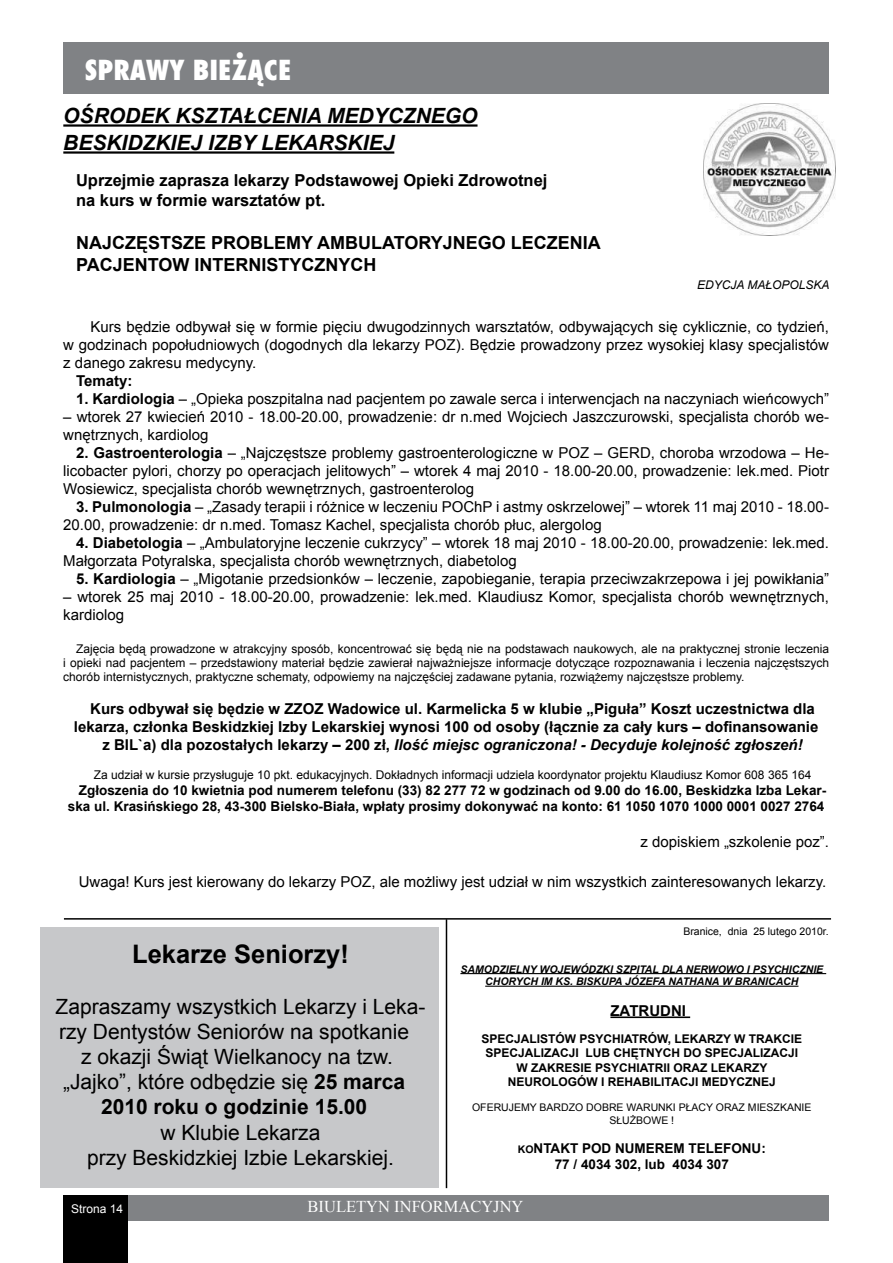
<style>
.page{position:relative;width:893px;height:1263px;background:#fff}
.page>*{position:absolute;margin:0;border:0;box-sizing:border-box;transform-origin:0 0}
.t1{font:800 27px "Fujiyama";color:#fff}
.t2{font:700 25.5px "Arial";color:#000}
.t3{font:21px/25.2px "Arial";color:#000;text-align:center}
.t4{font:italic 700 21px/27px "Arial";color:#000}
.t5{font:700 21px "Arial";color:#000}
.t6{font:700 18px/21.6px "Arial";color:#000}
.t7{font:700 16.5px/19.8px "Arial";color:#000}
.t8{font:16.5px "Times New Roman";color:#fff}
.t9{font:15px/18px "Arial";color:#000}
.t10{font:700 15px "Arial";color:#000}
.t11{font:italic 700 15px "Arial";color:#000}
.t12{font:700 13.5px/16.2px "Arial";color:#000;text-align:right}
.t13{font:12px/14.4px "Arial";color:#000;text-align:justify}
.t14{font:700 12px/14.4px "Arial";color:#000;text-align:center}
.t15{font:italic 12px "Arial";color:#000}
.t16{font:12px "Arial";color:#fff}
.t17{font:italic 700 10.5px/12.6px "Arial";color:#000;text-align:center}
.t18{font:10.5px/12.6px "Arial";color:#000;text-align:center}
.s1{font-weight:700}
.s2{font-style:normal}
.s3{font-size:10.5px}
</style>
<div class="page">
<div style="left:64px;top:43px;width:765px;height:51px;background:#808285"></div>
<div style="left:64px;top:1195px;width:765px;height:25px;background:#808285"></div>
<div style="left:64px;top:1195px;width:64px;height:68px;background:#000"></div>
<hr style="left:63px;top:124px;width:414px;height:3px;background:#000">
<hr style="left:63px;top:151px;width:331px;height:3px;background:#000">
<hr style="left:460px;top:973px;width:366px;height:1px;background:#000">
<hr style="left:485px;top:986px;width:313px;height:1px;background:#000">
<hr style="left:610px;top:1016px;width:80px;height:2px;background:#000">
<img style="left:703px;top:104px;width:132px;height:132px">
<div style="left:40px;top:927px;width:399px;height:261px;background:#c7c8ca"></div>
<hr style="left:64px;top:918px;width:767px;height:2px;background:#000">
<hr style="left:446px;top:919px;width:1px;height:269px;background:#000">
<h1 class="t1" style="left:85px;top:52px;width:208px">SPRAWY BIEŻĄCE</h1>
<h3 class="t4" style="left:63px;top:103px;width:416px">OŚRODEK KSZTAŁCENIA MEDYCZNEGO<br>BESKIDZKIEJ IZBY LEKARSKIEJ</h3>
<p class="t7" style="left:76px;top:171px;width:473px">Uprzejmie zaprasza lekarzy Podstawowej Opieki Zdrowotnej na kurs w formie warsztatów pt.</p>
<p class="t6" style="left:76px;top:233px;width:526px">NAJCZĘSTSZE PROBLEMY AMBULATORYJNEGO LECZENIA<br>PACJENTOW INTERNISTYCZNYCH</p>
<p class="t15" style="left:697px;top:277px;width:134px">EDYCJA MAŁOPOLSKA</p>
<p class="t9" style="left:63px;top:318px;width:767px;text-align:justify;text-indent:27px">Kurs będzie odbywał się w formie pięciu dwugodzinnych warsztatów, odbywających się cyklicznie, co tydzień, w godzinach popołudniowych (dogodnych dla lekarzy POZ). Będzie prowadzony przez wysokiej klasy specjalistów z danego zakresu medycyny.</p>
<p class="t10" style="left:76px;top:371px;width:58px">Tematy:</p>
<p class="t9" style="left:76px;top:390px;width:754px"><span class="s1">1. Kardiologia</span> – „Opieka poszpitalna nad pacjentem po zawale serca i interwencjach na naczyniach wieńcowych”</p>
<p class="t9" style="left:63px;top:408px;width:767px">– wtorek 27 kwiecień 2010 - 18.00-20.00, prowadzenie: dr n.med Wojciech Jaszczurowski, specjalista chorób we&shy;wnętrznych, kardiolog</p>
<p class="t9" style="left:63px;top:444px;width:767px;text-align:justify;text-indent:13px"><span class="s1">2. Gastroenterologia</span> – „Najczęstsze problemy gastroenterologiczne w POZ – GERD, choroba wrzodowa – He&shy;licobacter pylori, chorzy po operacjach jelitowych” – wtorek 4 maj 2010 - 18.00-20.00, prowadzenie: lek.med. Piotr Wosiewicz, specjalista chorób wewnętrznych, gastroenterolog</p>
<p class="t9" style="left:63px;top:498px;width:767px;text-indent:13px"><span class="s1">3. Pulmonologia</span> – „Zasady terapii i różnice w leczeniu POChP i astmy oskrzelowej” – wtorek 11 maj 2010 - 18.00-<br>20.00, prowadzenie: dr n.med. Tomasz Kachel, specjalista chorób płuc, alergolog</p>
<p class="t9" style="left:63px;top:534px;width:767px;text-indent:13px"><span class="s1">4. Diabetologia</span> – „Ambulatoryjne leczenie cukrzycy” – wtorek 18 maj 2010 - 18.00-20.00, prowadzenie: lek.med.<br>Małgorzata Potyralska, specjalista chorób wewnętrznych, diabetolog</p>
<p class="t9" style="left:76px;top:570px;width:754px"><span class="s1">5. Kardiologia</span> – „Migotanie przedsionków – leczenie, zapobieganie, terapia przeciwzakrzepowa i jej powikłania”</p>
<p class="t9" style="left:63px;top:588px;width:767px">– wtorek 25 maj 2010 - 18.00-20.00, prowadzenie: lek.med. Klaudiusz Komor, specjalista chorób wewnętrznych, kardiolog</p>
<p class="t13" style="left:63px;top:641px;width:767px;text-indent:13px">Zajęcia będą prowadzone w atrakcyjny sposób, koncentrować się będą nie na podstawach naukowych, ale na praktycznej stronie leczenia i opieki nad pacjentem – przedstawiony materiał będzie zawierał najważniejsze informacje dotyczące rozpoznawania i leczenia najczęstszych chorób internistycznych, praktyczne schematy, odpowiemy na najczęściej zadawane pytania, rozwiążemy najczęstsze problemy.</p>
<p class="t10" style="left:90px;top:699px;width:726px">Kurs odbywał się będzie w ZZOZ Wadowice ul. Karmelicka 5 w klubie „Piguła” Koszt uczestnictwa dla</p>
<p class="t10" style="left:74px;top:717px;width:746px">lekarza, członka Beskidzkiej Izby Lekarskiej wynosi 100 od osoby (łącznie za cały kurs – dofinansowanie</p>
<p class="t11" style="left:102px;top:735px;width:702px"><span class="s2">z BIL`a) dla pozostałych lekarzy – 200 zł,</span> Ilość miejsc ograniczona! - Decyduje kolejność zgłoszeń!</p>
<p class="t13" style="left:94px;top:767px;width:719px">Za udział w kursie przysługuje 10 pkt. edukacyjnych. Dokładnych informacji udziela koordynator projektu Klaudiusz Komor 608 365 164</p>
<p class="t12" style="left:68px;top:782px;width:760px">Zgłoszenia do 10 kwietnia pod numerem telefonu (33) 82 277 72 w godzinach od 9.00 do 16.00, Beskidzka Izba Lekar&shy;ska ul. Krasińskiego 28, 43-300 Bielsko-Biała, wpłaty prosimy dokonywać na konto: 61 1050 1070 1000 0001 0027 2764</p>
<p class="t9" style="left:641px;top:833px;width:190px">z dopiskiem „szkolenie poz”.</p>
<p class="t9" style="left:79px;top:872px;width:749px">Uwaga! Kurs jest kierowany do lekarzy POZ, ale możliwy jest udział w nim wszystkich zainteresowanych lekarzy.</p>
<p class="t18" style="left:683px;top:925px;width:147px">Branice, dnia 25 lutego 2010r.</p>
<p class="t17" style="left:460px;top:963px;width:364px">SAMODZIELNY WOJEWÓDZKI SZPITAL DLA NERWOWO I PSYCHICZNIE<br>CHORYCH IM KS. BISKUPA JÓZEFA NATHANA W BRANICACH</p>
<p class="t10" style="left:610px;top:1000px;width:77px">ZATRUDNI</p>
<p class="t14" style="left:481px;top:1032px;width:322px">SPECJALISTÓW PSYCHIATRÓW, LEKARZY W TRAKCIE SPECJALIZACJI LUB CHĘTNYCH DO SPECJALIZACJI W ZAKRESIE PSYCHIATRII ORAZ LEKARZY NEUROLOGÓW I REHABILITACJI MEDYCZNEJ</p>
<p class="t18" style="left:472px;top:1101px;width:341px">OFERUJEMY BARDZO DOBRE WARUNKI PŁACY ORAZ MIESZKANIE<br>SŁUŻBOWE !</p>
<p class="t12" style="left:518px;top:1140px;width:249px;text-align:center"><span class="s3">KO</span>NTAKT POD NUMEREM TELEFONU:<br>77 / 4034 302, lub 4034 307</p>
<h2 class="t2" style="left:132px;top:937px;width:218px">Lekarze Seniorzy!</h2>
<h3 class="t3" style="left:56px;top:994px;width:371px">Zapraszamy wszystkich Lekarzy i Leka-</h3>
<h3 class="t3" style="left:59px;top:1019px;width:352px">rzy Dentystów Seniorów na spotkanie</h3>
<h3 class="t3" style="left:81px;top:1044px;width:313px">z okazji Świąt Wielkanocy na tzw.</h3>
<h3 class="t3" style="left:63px;top:1069px;width:344px">„Jajko”, które odbędzie się <span class="s1">25 marca</span></h3>
<h3 class="t5" style="left:101px;top:1093px;width:268px">2010 roku o godzinie 15.00</h3>
<h3 class="t3" style="left:87px;top:1120px;width:308px">w Klubie Lekarza<br>przy Beskidzkiej Izbie Lekarskiej.</h3>
<p class="t16" style="left:71px;top:1201px;width:54px">Strona 14</p>
<p class="t8" style="left:308px;top:1195px;width:217px">BIULETYN INFORMACYJNY</p>
</div>
